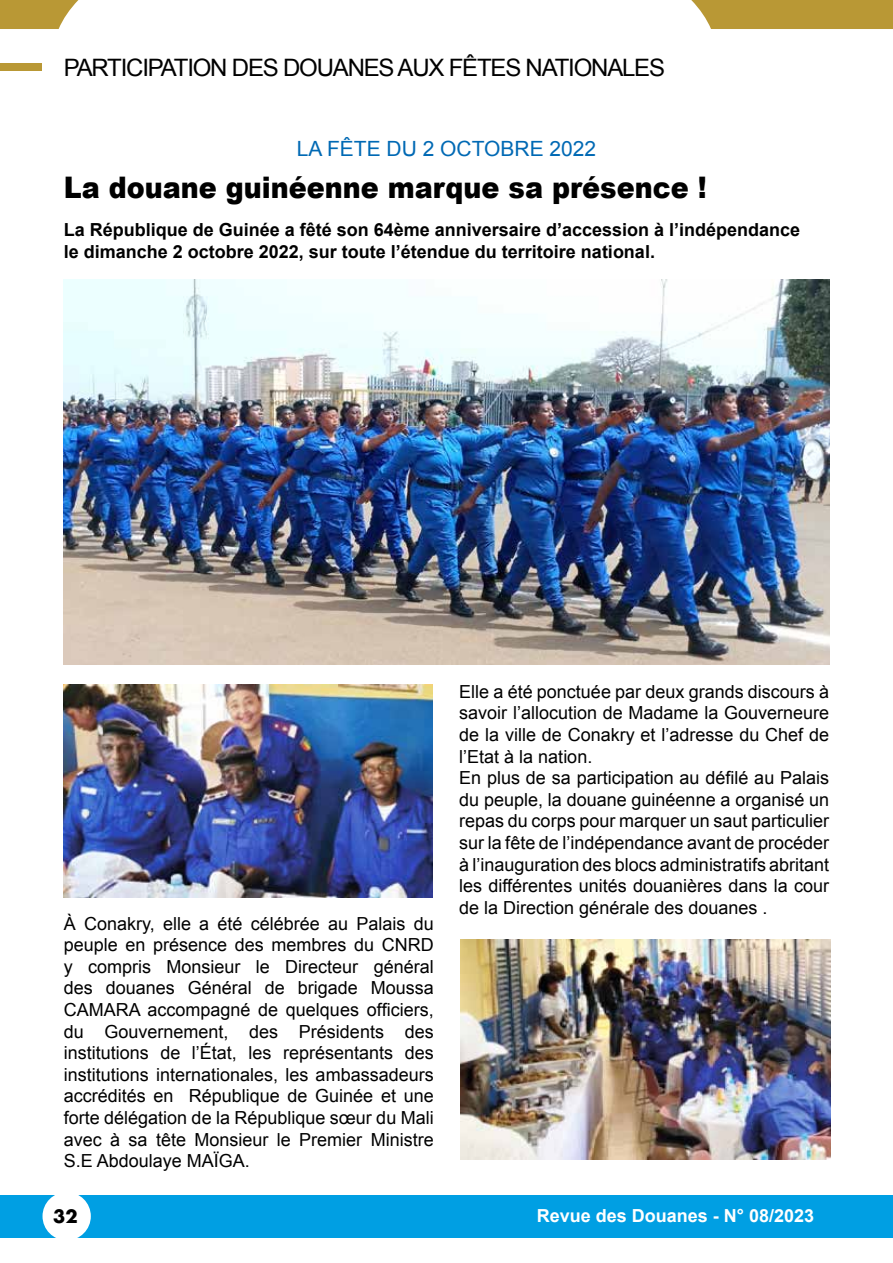
<style>
.page{position:relative;width:893px;height:1263px;background:#fff}
.page>*{position:absolute;margin:0;border:0;box-sizing:border-box;transform-origin:0 0}
.t1{font:900 29.7px "Arial";color:#000;scale:.91 1}
.t2{font:24px "Arial";letter-spacing:-.05em;color:#000}
.t3{font:21px "Arial";color:#0069b4}
.t4{font:18px/21.6px "Arial";color:#000}
.t5{font:700 18px/21.6px "Arial";color:#000}
.t6{font:700 18px "Arial";color:#fff}
.t7{font:700 18px "Futura";color:#000}
</style>
<div class="page">
<img style="left:461px;top:940px;width:370px;height:219px">
<img style="left:64px;top:685px;width:368px;height:212px">
<img style="left:64px;top:280px;width:765px;height:384px">
<div style="left:0;top:1195px;width:893px;height:42px;background:#009fe3"></div>
<div style="left:43px;top:1192px;width:48px;height:48px;background:#fff;border-radius:50%"></div>
<div style="left:0;top:63px;width:42px;height:8px;background:#b99835"></div>
<svg style="left:0;top:0;width:893px;height:29px"></svg>
<h2 class="t2" style="left:64px;top:52px;width:603px">PARTICIPATION DES DOUANES AUX FÊTES NATIONALES</h2>
<p class="t3" style="left:297px;top:134px;width:301px">LA FÊTE DU 2 OCTOBRE 2022</p>
<h1 class="t1" style="left:64px;top:166px;width:708px">La douane guinéenne marque sa présence !</h1>
<p class="t5" style="left:64px;top:220px;width:738px">La République de Guinée a fêté son 64ème anniversaire d’accession à l’indépendance le dimanche 2 octobre 2022, sur toute l’étendue du territoire national.</p>
<p class="t4" style="left:64px;top:912px;width:371px;text-align:justify">À Conakry, elle a été célébrée au Palais du peuple en présence des membres du CNRD y compris Monsieur le Directeur général des douanes Général de brigade Moussa CAMARA accompagné de quelques officiers, du Gouvernement, des Présidents des institutions de l’État, les représentants des institutions internationales, les ambassadeurs accrédités en République de Guinée et une forte délégation de la République sœur du Mali avec à sa tête Monsieur le Premier Ministre S.E Abdoulaye MAÏGA.</p>
<p class="t4" style="left:459px;top:681px;width:371px">Elle a été ponctuée par deux grands discours à savoir l’allocution de Madame la Gouverneure de la ville de Conakry et l’adresse du Chef de l’Etat à la nation.<br>En plus de sa participation au défilé au Palais du peuple, la douane guinéenne a organisé un repas du corps pour marquer un saut particulier sur la fête de l’indépendance avant de procéder à l’inauguration des blocs administratifs abritant les différentes unités douanières dans la cour de la Direction générale des douanes .</p>
<p class="t7" style="left:53px;top:1203px;width:26px">32</p>
<p class="t6" style="left:537px;top:1204px;width:279px">Revue des Douanes - N° 08/2023</p>
</div>
